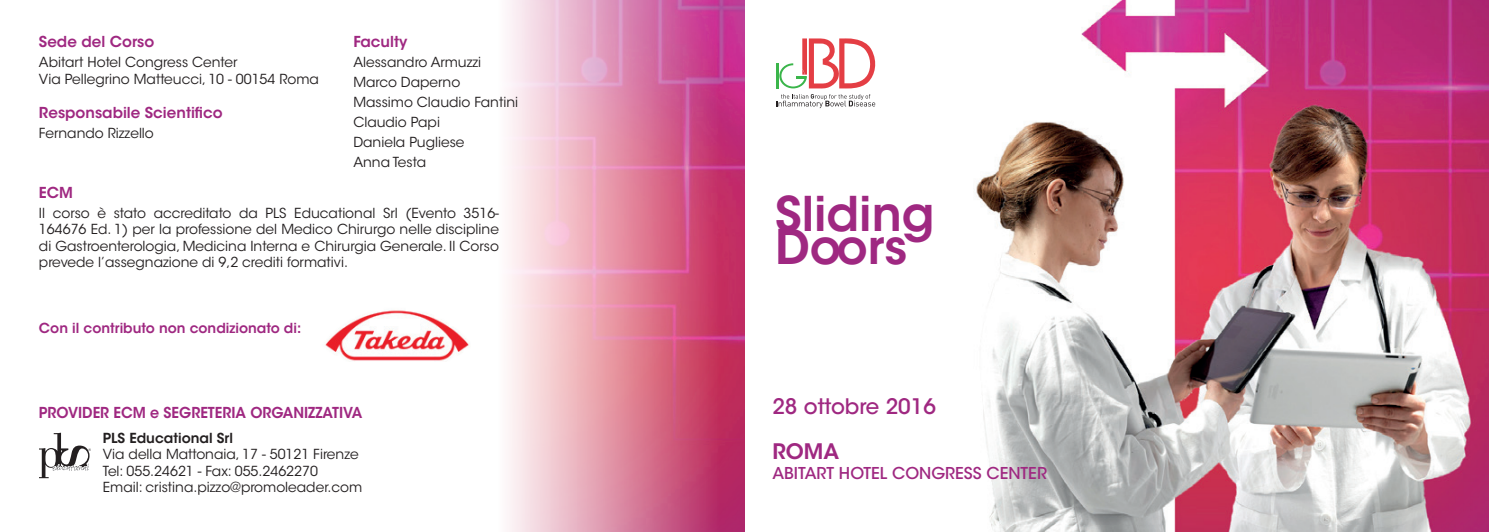
<style>
.page{position:relative;width:1489px;height:532px;background:#fff}
.page>*{position:absolute;margin:0;border:0;box-sizing:border-box;transform-origin:0 0}
.t1{font:600 47.5px/33.5px "ITC Avant Garde Std";color:#9f2881}
.t2{font:500 21.25px "ITC Avant Garde Std";color:#9f2881}
.t3{font:600 21.25px "ITC Avant Garde Std";color:#9f2881}
.t4{font:500 16.25px "ITC Avant Garde Std";color:#9f2881}
.t5{font:600 15px "ITC Avant Garde Std";color:#9f2881}
.t6{font:600 15px "ITC Avant Garde Std";color:#9f2881;scale:.95 1}
.t7{font:13.75px/16.5px "ITC Avant Garde Std";color:#231f20}
.t8{font:600 13.75px "ITC Avant Garde Std";color:#9f2881}
.t9{font:600 13.75px "ITC Avant Garde Std";color:#231f20}
</style>
<div class="page">
<img style="left:976px;top:0;width:512px;height:531px">
<svg style="left:776px;top:38px;width:100px;height:70px"></svg>
<img style="left:508px;top:0;width:236px;height:531px">
<svg style="left:39px;top:432px;width:52px;height:46px"></svg>
<img style="left:325px;top:310px;width:144px;height:51px">
<p class="t5" style="left:39px;top:32px;width:117px">Sede del Corso</p>
<p class="t7" style="left:39px;top:54px;width:281px">Abitart Hotel Congress Center<br>Via Pellegrino Matteucci, 10 - 00154 Roma</p>
<p class="t5" style="left:39px;top:103px;width:185px">Responsabile Scientifico</p>
<p class="t7" style="left:39px;top:125px;width:116px">Fernando Rizzello</p>
<p class="t5" style="left:353px;top:32px;width:56px">Faculty</p>
<p class="t7" style="left:353px;top:52px;width:166px;line-height:20px">Alessandro Armuzzi<br>Marco Daperno<br>Massimo Claudio Fantini<br>Claudio Papi<br>Daniela Pugliese<br>Anna Testa</p>
<p class="t5" style="left:39px;top:182px;width:36px">ECM</p>
<p class="t7" style="left:39px;top:204px;width:461px;text-align:justify">Il corso è stato accreditato da PLS Educational Srl (Evento 3516- 164676 Ed. 1) per la professione del Medico Chirurgo nelle discipline di Gastroenterologia, Medicina Interna e Chirurgia Generale. Il Corso prevede l’assegnazione di 9,2 crediti formativi.</p>
<p class="t8" style="left:39px;top:319px;width:264px">Con il contributo non condizionato di:</p>
<p class="t6" style="left:39px;top:402px;width:342px">PROVIDER ECM e SEGRETERIA ORGANIZZATIVA</p>
<p class="t9" style="left:103px;top:429px;width:132px">PLS Educational Srl</p>
<p class="t7" style="left:103px;top:446px;width:261px">Via della Mattonaia, 17 - 50121 Firenze<br>Tel: 055.24621 - Fax: 055.2462270<br>Email: cristina.pizzo@promoleader.com</p>
<h1 class="t1" style="left:775px;top:196px;width:161px">Sliding<br>Doors</h1>
<h2 class="t2" style="left:772px;top:393px;width:165px">28 ottobre 2016</h2>
<h2 class="t3" style="left:772px;top:438px;width:68px">ROMA</h2>
<p class="t4" style="left:772px;top:462px;width:276px">ABITART HOTEL CONGRESS CENTER</p>
</div>
